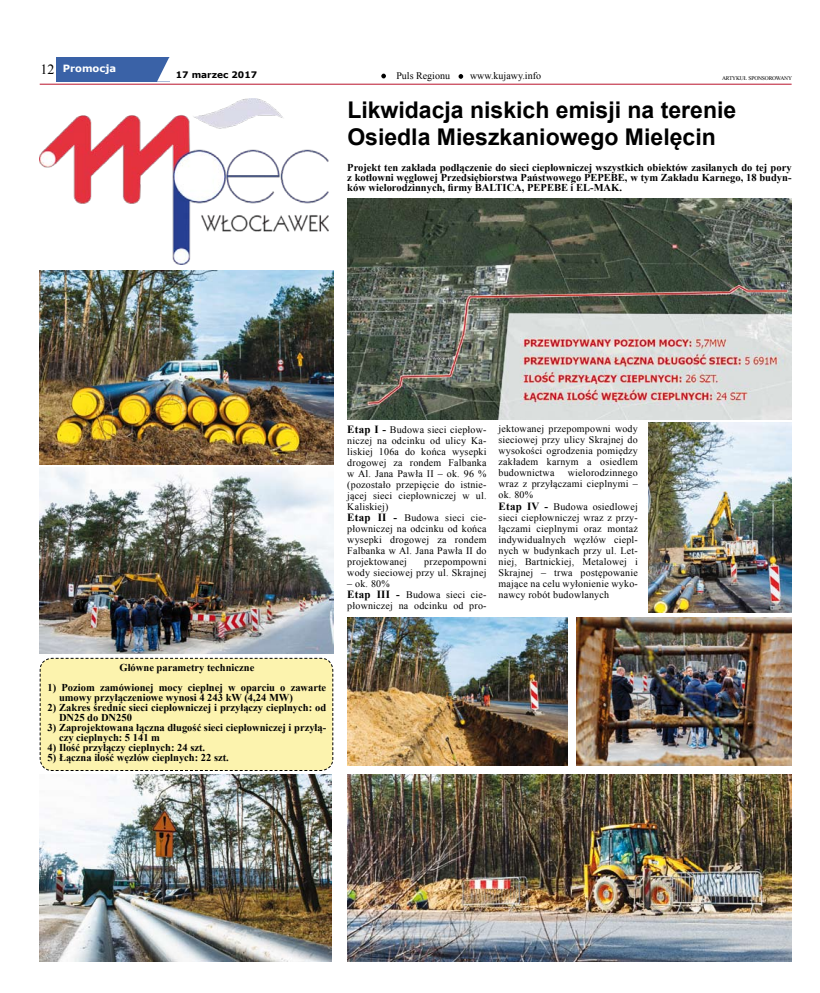
<style>
.page{position:relative;width:820px;height:993px;background:#fff}
.page>*{position:absolute;margin:0;border:0;box-sizing:border-box;transform-origin:0 0}
.t1{font:700 23px/27px "Arial";color:#000}
.t2{font:700 10.5px/10px "Times New Roman";color:#000}
.t3{font:10px/11px "Times New Roman";letter-spacing:.02em;color:#000}
.t4{font:10px "Times New Roman";color:#000}
.t5{font:700 10px "Verdana";color:#fff}
.t6{font:700 9px "Verdana";color:#000}
.t7{font:5.6px "Times New Roman";letter-spacing:-.045em;color:#000}
.s1{font-family:"Times New Roman";font-weight:400;font-size:14px;color:#000}
.s2{font-weight:700;font-size:11px}
</style>
<div class="page">
<img style="left:576px;top:617px;width:215px;height:148px">
<img style="left:347px;top:774px;width:444px;height:187px">
<div style="left:56px;top:57px;width:113px;height:24px;background:#3a62a7"></div>
<svg style="left:157px;top:57px;width:13px;height:24px"></svg>
<svg style="left:381px;top:74px;width:5px;height:4px"></svg>
<svg style="left:458px;top:74px;width:5px;height:5px"></svg>
<hr style="left:40px;top:84px;width:751px;height:1px;background:#b9132b">
<img style="left:39px;top:98px;width:290px;height:167px">
<img style="left:347px;top:198px;width:444px;height:221px">
<div style="left:39px;top:657px;width:294px;height:114px;background:#fcf3ae"></div>
<img style="left:40px;top:270px;width:293px;height:194px">
<img style="left:40px;top:774px;width:292px;height:187px">
<img style="left:40px;top:467px;width:293px;height:186px">
<img style="left:648px;top:422px;width:143px;height:190px">
<img style="left:347px;top:617px;width:220px;height:148px">
<p class="t5" style="left:40px;top:62px;width:77px"><span class="s1">12</span> Promocja</p>
<p class="t6" style="left:176px;top:69px;width:83px">17 marzec 2017</p>
<p class="t4" style="left:396px;top:69px;width:55px">Puls Regionu</p>
<p class="t4" style="left:470px;top:69px;width:72px">www.kujawy.info</p>
<p class="t7" style="left:721px;top:74px;width:71px">ARTYKUŁ SPONSOROWANY</p>
<h1 class="t1" style="left:347px;top:97px;width:390px">Likwidacja niskich emisji na terenie<br>Osiedla Mieszkaniowego Mielęcin</h1>
<p class="t2" style="left:347px;top:162px;width:445px;text-align:justify">Projekt ten zakłada podłączenie do sieci ciepłowniczej wszystkich obiektów zasilanych do tej pory z kotłowni węglowej Przedsiębiorstwa Państwowego PEPEBE, w tym Zakładu Karnego, 18 budyn&shy;ków wielorodzinnych, firmy BALTICA, PEPEBE i EL-MAK.</p>
<p class="t3" style="left:347px;top:424px;width:141px"><span class="s2">Etap I -</span> Budowa sieci ciepłow&shy;niczej na odcinku od ulicy Ka&shy;liskiej 106a do końca wysepki drogowej za rondem Falbanka w Al. Jana Pawła II – ok. 96 % (pozostało przepięcie do istnie&shy;jącej sieci ciepłowniczej w ul.<br>Kaliskiej)<br><span class="s2">Etap II -</span> Budowa sieci cie&shy;płowniczej na odcinku od końca wysepki drogowej za rondem<br>Falbanka w Al. Jana Pawła II do projektowanej</p>
<p class="t3" style="left:347px;top:556px;width:141px;text-align:right">przepompowni<br>wody sieciowej przy ul. Skrajnej</p>
<p class="t3" style="left:347px;top:578px;width:141px">– ok. 80%<br><span class="s2">Etap III -</span> Budowa sieci cie&shy;płowniczej na odcinku od pro-</p>
<p class="t3" style="left:498px;top:423px;width:141px;text-align:justify">jektowanej przepompowni wody sieciowej przy ulicy Skrajnej do wysokości ogrodzenia pomiędzy zakładem karnym a osiedlem budownictwa</p>
<p class="t3" style="left:498px;top:467px;width:141px;text-indent:69px">wielorodzinnego wraz z przyłączami cieplnymi – ok. 80%<br><span class="s2">Etap IV -</span> Budowa osiedlowej sieci ciepłowniczej wraz z przy&shy;łączami cieplnymi oraz montaż indywidualnych węzłów ciepl&shy;nych w budynkach przy ul. Let&shy;niej, Bartnickiej, Metalowej i<br>Skrajnej – trwa postępowanie mające na celu wyłonienie wyko&shy;nawcy robót budowlanych</p>
<p class="t2" style="left:119px;top:662px;width:136px">Główne parametry techniczne</p>
<p class="t2" style="left:59px;top:682px;width:269px;text-indent:-11px">1) Poziom zamówionej mocy cieplnej w oparciu o zawarte umowy przyłączeniowe wynosi 4 243 kW (4,24 MW)</p>
<p class="t2" style="left:59px;top:702px;width:269px;text-indent:-11px">2) Zakres średnic sieci ciepłowniczej i przyłączy cieplnych: od<br>DN25 do DN250</p>
<p class="t2" style="left:59px;top:722px;width:269px;text-indent:-11px">3) Zaprojektowana łączna długość sieci ciepłowniczej i przyłą&shy;czy cieplnych: 5 141 m</p>
<p class="t2" style="left:48px;top:742px;width:159px">4) Ilość przyłączy cieplnych: 24 szt.</p>
<p class="t2" style="left:48px;top:752px;width:183px">5) Łączna ilość węzłów cieplnych: 22 szt.</p>
</div>
